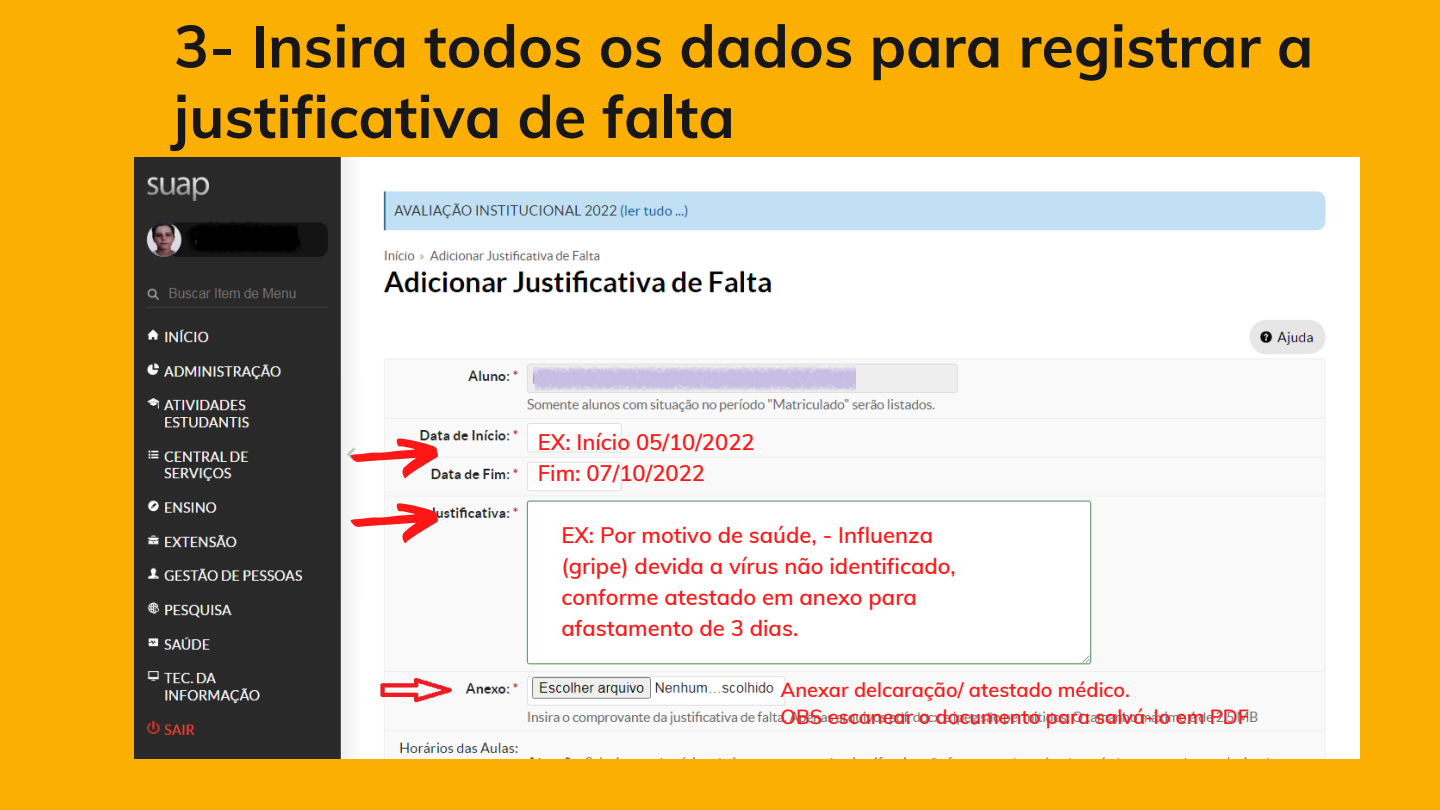
<style>
.page{position:relative;width:1440px;height:810px;background:#fcaf03}
.page>*{position:absolute;margin:0;border:0;box-sizing:border-box;transform-origin:0 0}
.t1{font:700 59px/70.5px "Muli";color:#171717}
.t2{font:600 22px/30.8px "Muli";color:#ff1616}
.t3{font:600 20px/27.8px "Muli";color:#ff1616}
</style>
<div class="page">
<img style="left:134px;top:157px;width:1225px;height:602px">
<svg style="left:350px;top:438px;width:88px;height:41px;background:#f8aaa9"></svg>
<svg style="left:350px;top:503px;width:88px;height:40px;background:#fbaaaa"></svg>
<h1 class="t1" style="left:174px;top:10px;width:1141px">3- Insira todos os dados para registrar a justificativa de falta</h1>
<p class="t2" style="left:538px;top:426px;width:218px">EX: Início 05/10/2022<br>Fim: 07/10/2022</p>
<p class="t2" style="left:561px;top:520px;width:396px">EX: Por motivo de saúde, - Influenza (gripe) devida a vírus não identificado, conforme atestado em anexo para afastamento de 3 dias.</p>
<p class="t3" style="left:781px;top:675px;width:470px">Anexar delcaração/ atestado médico.<br>OBS escanear o documento para salvá-lo em PDF</p>
</div>
